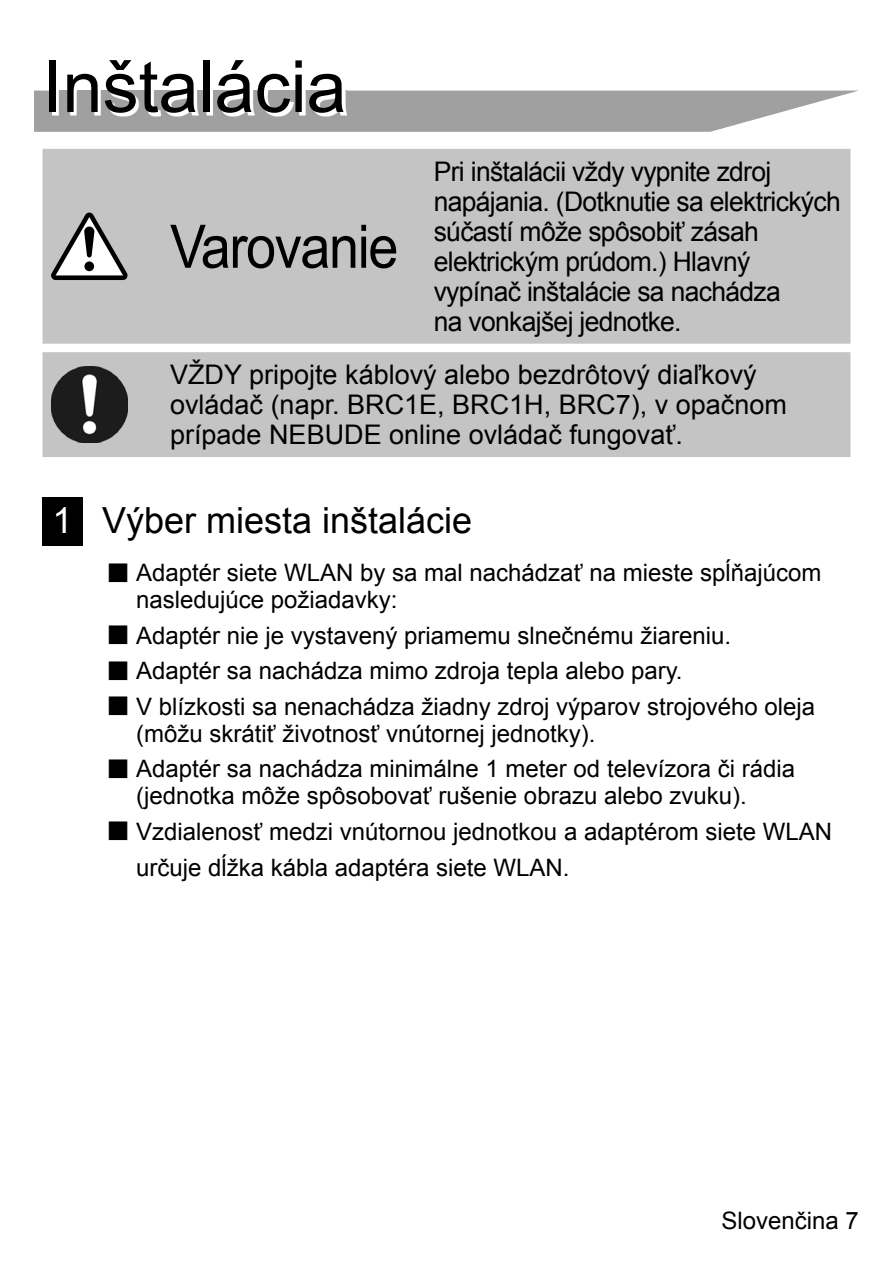
<style>
.page{position:relative;width:893px;height:1263px;background:#fff}
.page>*{position:absolute;margin:0;border:0;box-sizing:border-box;transform-origin:0 0}
.t1{font:72px "Arial";color:#000}
.t2{font:60px "Arial";letter-spacing:-.025em;color:#000;scale:.9 1}
.t3{font:36px "Arial";color:#000}
.t4{font:27px/30px "Arial";letter-spacing:-.025em;color:#000}
.t5{font:27px/30px "Arial";color:#000}
.t6{font:24px/35.4px "Arial";color:#000}
.s1{color:#fff}
</style>
<div class="page">
<svg style="left:34px;top:91px;width:823px;height:41px;background:#ababab"></svg>
<div style="left:43px;top:497px;width:40px;height:48px;background:#000"></div>
<div style="left:43px;top:149px;width:807px;height:195px;background:#c4c4c4"></div>
<svg style="left:51px;top:212px;width:77px;height:68px"></svg>
<div style="left:84px;top:261px;width:10px;height:10px;background:#000;border-radius:50%"></div>
<div style="left:43px;top:352px;width:807px;height:105px;background:#c4c4c4"></div>
<img style="left:51px;top:366px;width:77px;height:77px">
<img style="left:52px;top:90px;width:295px;height:26px">
<h1 class="t1" style="left:43px;top:47px;width:306px">Inštalácia</h1>
<p class="t4" style="left:434px;top:157px;width:409px">Pri inštalácii vždy vypnite zdroj napájania. (Dotknutie sa elektrických súčastí môže spôsobiť zásah elektrickým prúdom.) Hlavný vypínač inštalácie sa nachádza<br>na vonkajšej jednotke.</p>
<p class="t5" style="left:170px;top:360px;width:618px">VŽDY pripojte káblový alebo bezdrôtový diaľkový ovládač (napr. BRC1E, BRC1H, BRC7), v opačnom prípade NEBUDE online ovládač fungovať.</p>
<h2 class="t2" style="left:170px;top:213px;width:255px">Varovanie</h2>
<h3 class="t3" style="left:53px;top:500px;width:421px"><span class="s1">1</span> Výber miesta inštalácie</h3>
<p class="t6" style="left:136px;top:559px;width:687px;line-height:27px">Adaptér siete WLAN by sa mal nachádzať na mieste spĺňajúcom nasledujúce požiadavky:</p>
<p class="t6" style="left:136px;top:618px;width:680px">Adaptér nie je vystavený priamemu slnečnému žiareniu.<br>Adaptér sa nachádza mimo zdroja tepla alebo pary.<br>V blízkosti sa nenachádza žiadny zdroj výparov strojového oleja</p>
<p class="t6" style="left:136px;top:716px;width:661px">(môžu skrátiť životnosť vnútornej jednotky).<br>Adaptér sa nachádza minimálne 1 meter od televízora či rádia</p>
<p class="t6" style="left:136px;top:778px;width:698px">(jednotka môže spôsobovať rušenie obrazu alebo zvuku).<br>Vzdialenosť medzi vnútornou jednotkou a adaptérom siete WLAN určuje dĺžka kábla adaptéra siete WLAN.</p>
<p class="t6" style="left:721px;top:1203px;width:139px">Slovenčina 7</p>
</div>
